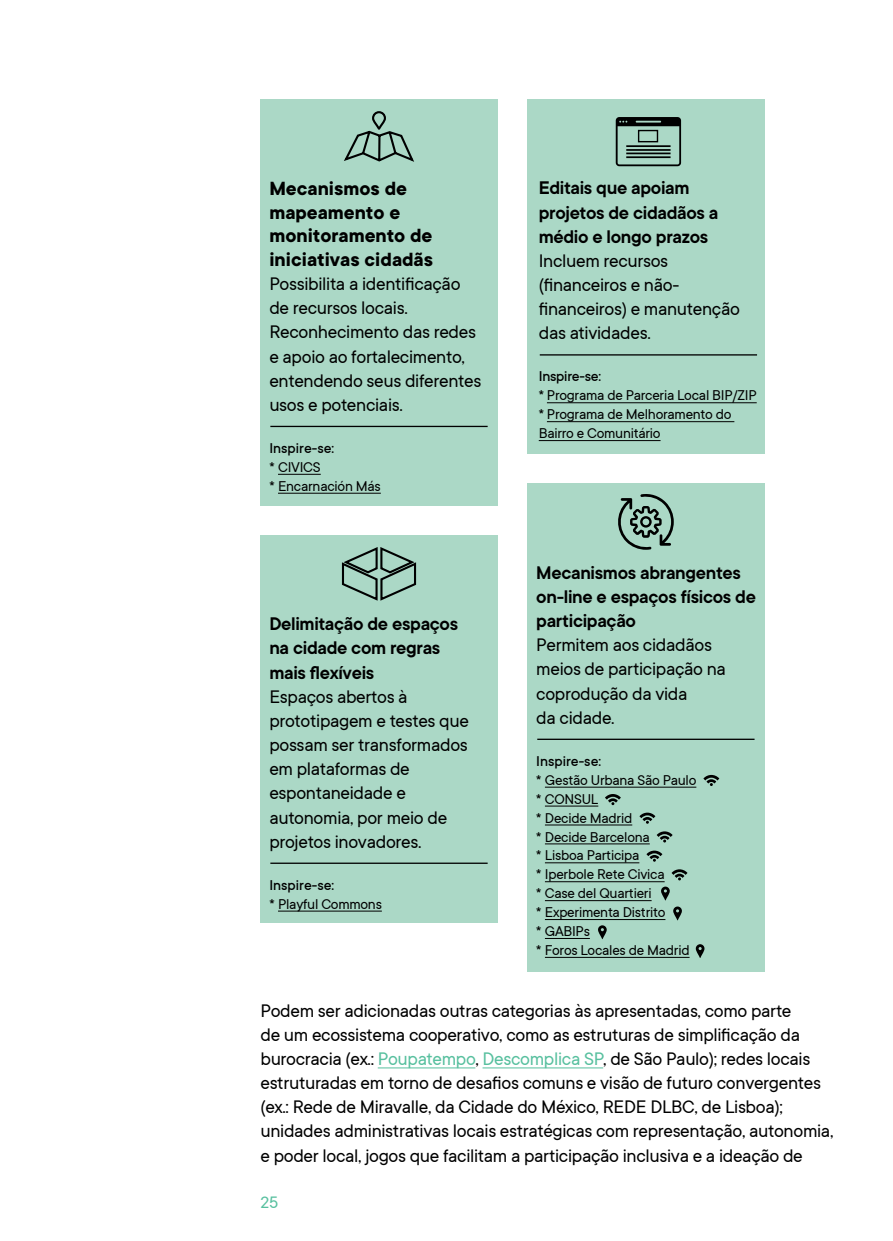
<style>
.page{position:relative;width:893px;height:1241px;background:#fff}
.page>*{position:absolute;margin:0;border:0;box-sizing:border-box;transform-origin:0 0}
.t1{font:700 21px/23.6px "TT Commons";color:#000}
.t2{font:20.12px/24.2px "TT Commons";letter-spacing:-.015em;color:#000}
.t3{font:600 20.12px/24.2px "TT Commons";letter-spacing:-.015em;color:#000}
.t4{font:18.38px "TT Commons";color:#58c09f}
.t5{font:15.75px/18.9px "TT Commons";letter-spacing:-.015em;color:#000}
.s1{font-weight:500}
.s2{color:#58c09f}
</style>
<div class="page">
<hr style="left:378px;top:1067px;width:97px;height:1px;background:#58c09f">
<hr style="left:482px;top:1067px;width:121px;height:1px;background:#58c09f">
<div style="left:527px;top:99px;width:237px;height:355px;background:#abd8c6"></div>
<div style="left:527px;top:483px;width:237px;height:488px;background:#abd8c6"></div>
<hr style="left:547px;top:402px;width:210px;height:1px;background:#000">
<hr style="left:547px;top:421px;width:187px;height:1px;background:#000">
<hr style="left:539px;top:440px;width:121px;height:1px;background:#000">
<hr style="left:545px;top:786px;width:151px;height:1px;background:#000">
<hr style="left:545px;top:805px;width:53px;height:1px;background:#000">
<hr style="left:545px;top:824px;width:87px;height:1px;background:#000">
<hr style="left:545px;top:843px;width:105px;height:1px;background:#000">
<hr style="left:545px;top:862px;width:94px;height:1px;background:#000">
<hr style="left:545px;top:881px;width:120px;height:1px;background:#000">
<hr style="left:545px;top:900px;width:107px;height:1px;background:#000">
<hr style="left:545px;top:919px;width:120px;height:1px;background:#000">
<hr style="left:545px;top:937px;width:45px;height:1px;background:#000">
<hr style="left:545px;top:956px;width:145px;height:1px;background:#000">
<hr style="left:540px;top:354px;width:217px;height:1px;background:#000">
<hr style="left:537px;top:738px;width:217px;height:1px;background:#000">
<svg style="left:616px;top:117px;width:65px;height:49px"></svg>
<hr style="left:626px;top:145px;width:44px;height:2px;background:#000">
<hr style="left:626px;top:152px;width:44px;height:2px;background:#000">
<hr style="left:626px;top:149px;width:44px;height:2px;background:#000">
<hr style="left:626px;top:156px;width:44px;height:2px;background:#000">
<div style="left:260px;top:535px;width:238px;height:387px;background:#abd8c6"></div>
<hr style="left:278px;top:910px;width:104px;height:1px;background:#000">
<hr style="left:270px;top:862px;width:218px;height:1px;background:#000">
<svg style="left:341px;top:547px;width:76px;height:54px"></svg>
<div style="left:260px;top:99px;width:238px;height:406px;background:#abd8c6"></div>
<hr style="left:278px;top:474px;width:43px;height:1px;background:#000">
<hr style="left:278px;top:492px;width:103px;height:1px;background:#000">
<hr style="left:270px;top:425px;width:218px;height:2px;background:#000">
<svg style="left:344px;top:111px;width:70px;height:51px"></svg>
<svg style="left:661px;top:886px;width:9px;height:14px"></svg>
<svg style="left:673px;top:906px;width:9px;height:14px"></svg>
<svg style="left:598px;top:925px;width:9px;height:14px"></svg>
<svg style="left:696px;top:944px;width:8px;height:13px"></svg>
<svg style="left:703px;top:774px;width:16px;height:12px"></svg>
<svg style="left:605px;top:794px;width:16px;height:11px"></svg>
<svg style="left:639px;top:812px;width:16px;height:11px"></svg>
<svg style="left:657px;top:831px;width:16px;height:11px"></svg>
<svg style="left:646px;top:850px;width:16px;height:11px"></svg>
<svg style="left:672px;top:869px;width:15px;height:11px"></svg>
<div style="left:638px;top:130px;width:20px;height:12px;border:1px solid #000"></div>
<svg style="left:618px;top:494px;width:56px;height:55px"></svg>
<p class="t1" style="left:269px;top:177px;width:165px">Mecanismos de mapeamento e monitoramento de iniciativas cidadãs</p>
<p class="t2" style="left:269px;top:272px;width:213px">Possibilita a identificação de recursos locais.<br>Reconhecimento das redes e apoio ao fortalecimento, entendendo seus diferentes usos e potenciais.</p>
<p class="t5" style="left:269px;top:439px;width:113px"><span class="s1">Inspire-se:<br>*</span> CIVICS<br><span class="s1">*</span> Encarnación Más</p>
<p class="t3" style="left:269px;top:612px;width:190px">Delimitação de espaços na cidade com regras mais flexíveis</p>
<p class="t2" style="left:269px;top:684px;width:201px">Espaços abertos à prototipagem e testes que possam ser transformados em plataformas de espontaneidade e autonomia, por meio de projetos inovadores.</p>
<p class="t5" style="left:269px;top:875px;width:114px"><span class="s1">Inspire-se:<br>*</span> Playful Commons</p>
<p class="t3" style="left:539px;top:176px;width:181px">Editais que apoiam projetos de cidadãos a médio e longo prazos</p>
<p class="t2" style="left:539px;top:249px;width:203px">Incluem recursos (financeiros e não&shy;financeiros) e manutenção das atividades.</p>
<p class="t5" style="left:539px;top:367px;width:220px"><span class="s1">Inspire-se:<br>*</span> Programa de Parceria Local BIP/ZIP <span class="s1">*</span> Programa de Melhoramento do<br>Bairro e Comunitário</p>
<p class="t3" style="left:536px;top:560px;width:221px">Mecanismos abrangentes on-line e espaços físicos de participação</p>
<p class="t2" style="left:536px;top:633px;width:191px">Permitem aos cidadãos meios de participação na coprodução da vida<br>da cidade.</p>
<p class="t5" style="left:536px;top:751px;width:162px"><span class="s1">Inspire-se:<br>*</span> Gestão Urbana São Paulo <span class="s1">*</span> CONSUL<br><span class="s1">*</span> Decide Madrid<br><span class="s1">*</span> Decide Barcelona<br><span class="s1">*</span> Lisboa Participa<br><span class="s1">*</span> Iperbole Rete Civica<br><span class="s1">*</span> Case del Quartieri<br><span class="s1">*</span> Experimenta Distrito<br><span class="s1">*</span> GABIPs<br><span class="s1">*</span> Foros Locales de Madrid</p>
<p class="t2" style="left:260px;top:998px;width:574px">Podem ser adicionadas outras categorias às apresentadas, como parte<br>de um ecossistema cooperativo, como as estruturas de simplificação da burocracia (ex.: <span class="s2">Poupatempo</span>, <span class="s2">Descomplica SP</span>, de São Paulo); redes locais estruturadas em torno de desafios comuns e visão de futuro convergentes (ex.: Rede de Miravalle, da Cidade do México, REDE DLBC, de Lisboa); unidades administrativas locais estratégicas com representação, autonomia, e poder local, jogos que facilitam a participação inclusiva e a ideação de</p>
<p class="t4" style="left:260px;top:1191px;width:20px">25</p>
</div>
